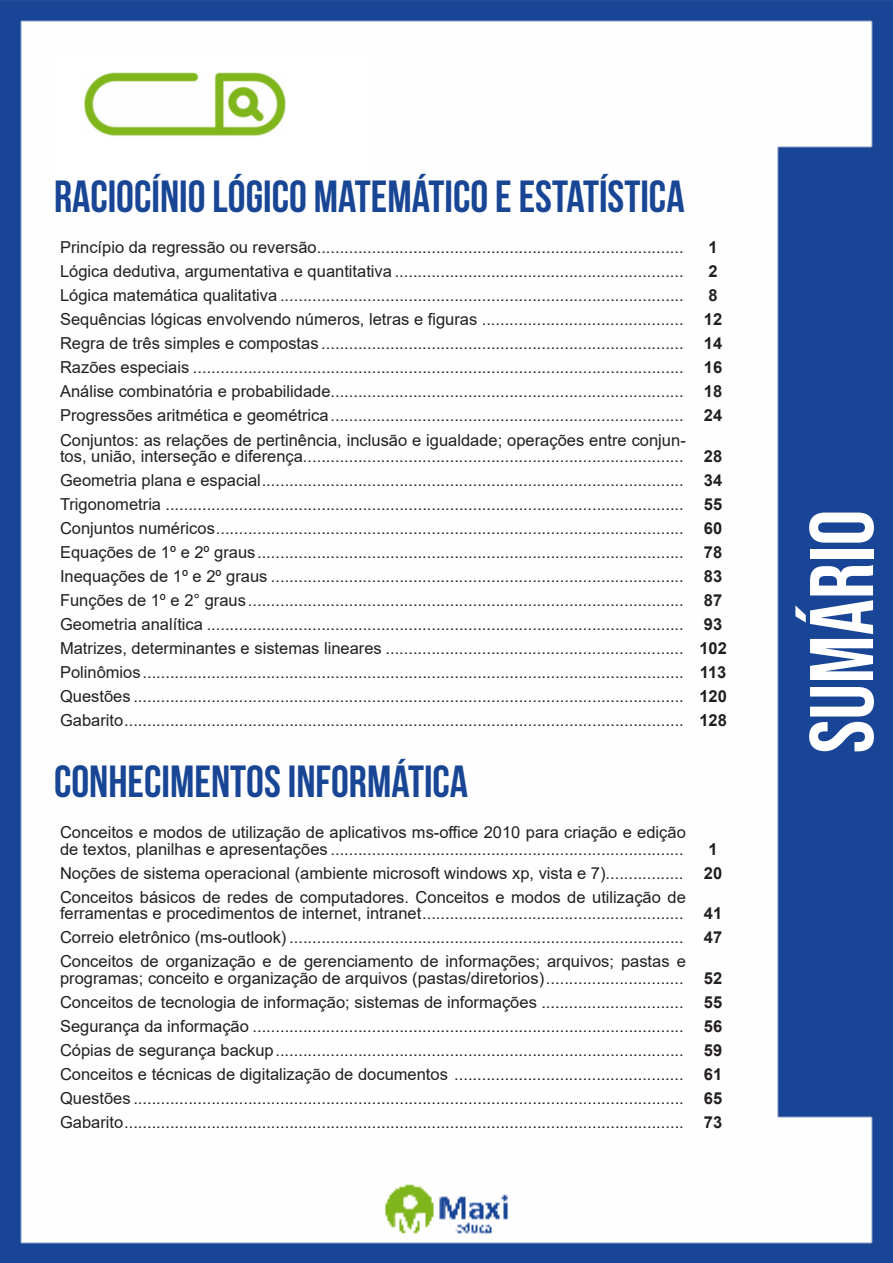
<style>
.page{position:relative;width:893px;height:1263px;background:#fff}
.page>*{position:absolute;margin:0;border:0;box-sizing:border-box;transform-origin:0 0}
.t1{font:90px "Bebas Neue";color:#fff}
.t2{font:700 45px "Bebas Neue";color:#184695}
.ALTERNATIVAS{font:16.5px/16.5px "Arial";color:#231f20}
.INDICE{font:700 16.5px "Arial";color:#231f20}
</style>
<div class="page">
<img style="left:0;top:0;width:893px;height:1263px">
<div style="left:55px;top:55px;width:317px;height:121px;background:#fff"></div>
<img style="left:84px;top:72px;width:201px;height:64px">
<p class="t2" style="left:54px;top:172px;width:632px">RACIOCÍNIO LÓGICO MATEMÁTICO E ESTATÍSTICA</p>
<p class="ALTERNATIVAS" style="left:60px;top:239px;width:625px">Princípio da regressão ou reversão................................................................................</p>
<p class="INDICE" style="left:708px;top:236px;width:11px">1</p>
<p class="ALTERNATIVAS" style="left:60px;top:263px;width:625px">Lógica dedutiva, argumentativa e quantitativa ...............................................................</p>
<p class="INDICE" style="left:708px;top:260px;width:11px">2</p>
<p class="ALTERNATIVAS" style="left:60px;top:287px;width:625px">Lógica matemática qualitativa ........................................................................................</p>
<p class="INDICE" style="left:708px;top:284px;width:11px">8</p>
<p class="ALTERNATIVAS" style="left:60px;top:311px;width:625px">Sequências lógicas envolvendo números, letras e figuras ............................................</p>
<p class="INDICE" style="left:704px;top:308px;width:20px">12</p>
<p class="ALTERNATIVAS" style="left:60px;top:335px;width:625px">Regra de três simples e compostas ...............................................................................</p>
<p class="INDICE" style="left:704px;top:332px;width:20px">14</p>
<p class="ALTERNATIVAS" style="left:60px;top:359px;width:625px">Razões especiais ...........................................................................................................</p>
<p class="INDICE" style="left:704px;top:356px;width:20px">16</p>
<p class="ALTERNATIVAS" style="left:60px;top:383px;width:625px">Análise combinatória e probabilidade.............................................................................</p>
<p class="INDICE" style="left:704px;top:380px;width:20px">18</p>
<p class="ALTERNATIVAS" style="left:60px;top:407px;width:625px">Progressões aritmética e geométrica.............................................................................</p>
<p class="INDICE" style="left:704px;top:404px;width:20px">24</p>
<p class="ALTERNATIVAS" style="left:60px;top:431px;width:627px">Conjuntos: as relações de pertinência, inclusão e igualdade; operações entre conjun&shy;tos, união, interseção e diferença...................................................................................</p>
<p class="INDICE" style="left:704px;top:445px;width:20px">28</p>
<p class="ALTERNATIVAS" style="left:60px;top:472px;width:625px">Geometria plana e espacial............................................................................................</p>
<p class="INDICE" style="left:704px;top:469px;width:20px">34</p>
<p class="ALTERNATIVAS" style="left:60px;top:496px;width:625px">Trigonometria .................................................................................................................</p>
<p class="INDICE" style="left:704px;top:493px;width:20px">55</p>
<p class="ALTERNATIVAS" style="left:60px;top:520px;width:625px">Conjuntos numéricos......................................................................................................</p>
<p class="INDICE" style="left:704px;top:517px;width:20px">60</p>
<p class="ALTERNATIVAS" style="left:60px;top:544px;width:625px">Equações de 1º e 2º graus.............................................................................................</p>
<p class="INDICE" style="left:704px;top:541px;width:20px">78</p>
<p class="ALTERNATIVAS" style="left:60px;top:568px;width:625px">Inequações de 1º e 2º graus ..........................................................................................</p>
<p class="INDICE" style="left:704px;top:565px;width:20px">83</p>
<p class="ALTERNATIVAS" style="left:60px;top:592px;width:625px">Funções de 1º e 2° graus...............................................................................................</p>
<p class="INDICE" style="left:704px;top:589px;width:20px">87</p>
<p class="ALTERNATIVAS" style="left:60px;top:616px;width:625px">Geometria analítica ........................................................................................................</p>
<p class="INDICE" style="left:704px;top:613px;width:20px">93</p>
<p class="ALTERNATIVAS" style="left:60px;top:640px;width:625px">Matrizes, determinantes e sistemas lineares .................................................................</p>
<p class="INDICE" style="left:699px;top:637px;width:29px">102</p>
<p class="ALTERNATIVAS" style="left:60px;top:664px;width:625px">Polinômios......................................................................................................................</p>
<p class="INDICE" style="left:700px;top:661px;width:28px">113</p>
<p class="ALTERNATIVAS" style="left:60px;top:688px;width:625px">Questões ........................................................................................................................</p>
<p class="INDICE" style="left:699px;top:685px;width:29px">120</p>
<p class="ALTERNATIVAS" style="left:60px;top:712px;width:625px">Gabarito..........................................................................................................................</p>
<p class="INDICE" style="left:699px;top:709px;width:29px">128</p>
<p class="t2" style="left:54px;top:757px;width:416px">CONHECIMENTOS INFORMÁTICA</p>
<p class="ALTERNATIVAS" style="left:60px;top:824px;width:627px">Conceitos e modos de utilização de aplicativos ms-office 2010 para criação e edição de textos, planilhas e apresentações .............................................................................</p>
<p class="INDICE" style="left:708px;top:837px;width:11px">1</p>
<p class="ALTERNATIVAS" style="left:60px;top:864px;width:625px">Noções de sistema operacional (ambiente microsoft windows xp, vista e 7).................</p>
<p class="INDICE" style="left:704px;top:861px;width:20px">20</p>
<p class="ALTERNATIVAS" style="left:60px;top:888px;width:627px">Conceitos básicos de redes de computadores. Conceitos e modos de utilização de ferramentas e procedimentos de internet, intranet.........................................................</p>
<p class="INDICE" style="left:704px;top:902px;width:20px">41</p>
<p class="ALTERNATIVAS" style="left:60px;top:929px;width:625px">Correio eletrônico (ms-outlook) ......................................................................................</p>
<p class="INDICE" style="left:704px;top:926px;width:20px">47</p>
<p class="ALTERNATIVAS" style="left:60px;top:953px;width:627px">Conceitos de organização e de gerenciamento de informações; arquivos; pastas e programas; conceito e organização de arquivos (pastas/diretorios)..............................</p>
<p class="INDICE" style="left:704px;top:966px;width:20px">52</p>
<p class="ALTERNATIVAS" style="left:60px;top:994px;width:625px">Conceitos de tecnologia de informação; sistemas de informações ...............................</p>
<p class="INDICE" style="left:704px;top:990px;width:20px">55</p>
<p class="ALTERNATIVAS" style="left:60px;top:1018px;width:625px">Segurança da informação ..............................................................................................</p>
<p class="INDICE" style="left:704px;top:1014px;width:20px">56</p>
<p class="ALTERNATIVAS" style="left:60px;top:1042px;width:625px">Cópias de segurança backup.........................................................................................</p>
<p class="INDICE" style="left:704px;top:1038px;width:20px">59</p>
<p class="ALTERNATIVAS" style="left:60px;top:1066px;width:625px">Conceitos e técnicas de digitalização de documentos ..................................................</p>
<p class="INDICE" style="left:704px;top:1062px;width:20px">61</p>
<p class="ALTERNATIVAS" style="left:60px;top:1090px;width:625px">Questões ........................................................................................................................</p>
<p class="INDICE" style="left:704px;top:1086px;width:20px">65</p>
<p class="ALTERNATIVAS" style="left:60px;top:1114px;width:625px">Gabarito..........................................................................................................................</p>
<p class="INDICE" style="left:704px;top:1110px;width:20px">73</p>
<h1 class="t1" style="left:791px;top:753px;width:245px;rotate:-90deg">sumário</h1>
</div>
